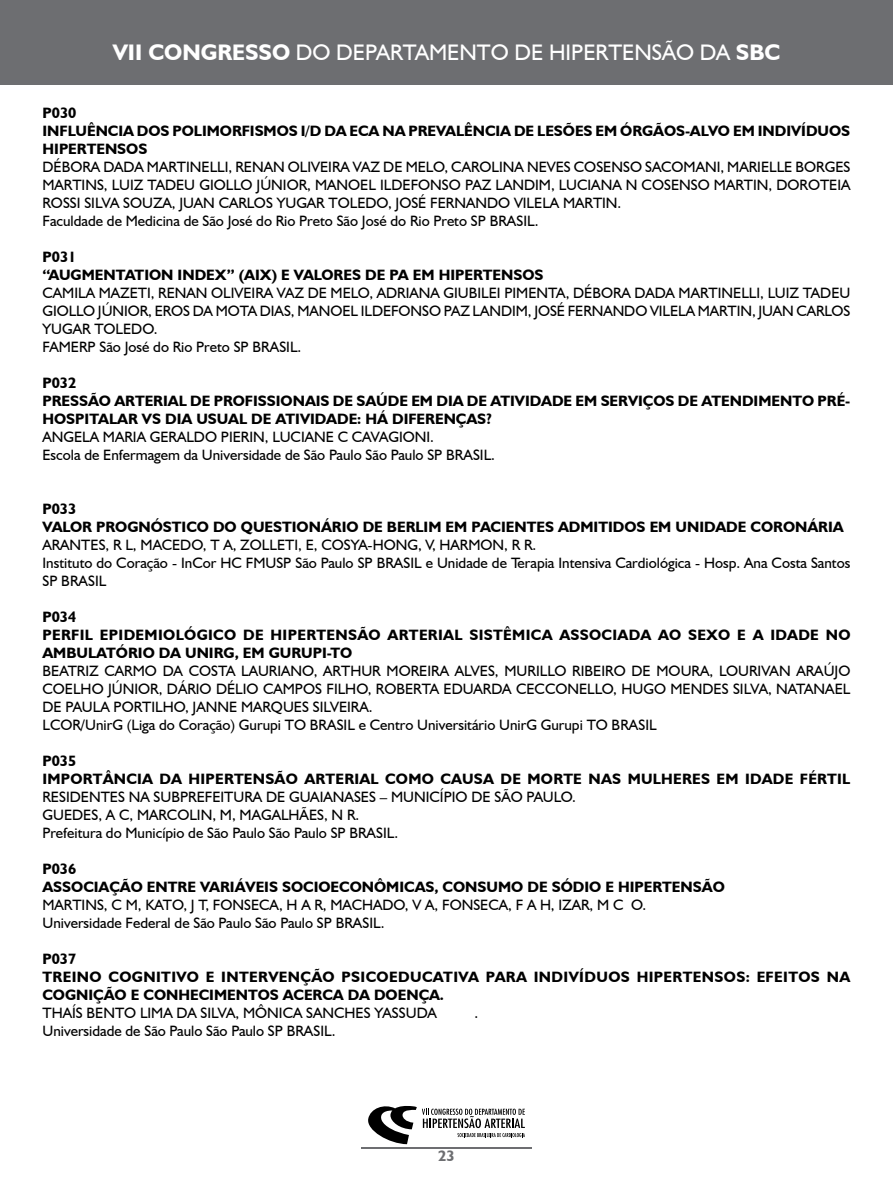
<style>
.page{position:relative;width:893px;height:1191px;background:#fff}
.page>*{position:absolute;margin:0;border:0;box-sizing:border-box;transform-origin:0 0}
.t1{font:22.5px "Humanist 521 BT";color:#fff}
.t2{font:700 22.5px "Humanist 521 BT";color:#fff}
.t3{font:15px/18px "Humanist 521 BT";color:#000}
.t4{font:700 15px/18px "Humanist 521 BT";color:#000}
.t5{font:700 15px/18px "Humanist 521 BT";letter-spacing:.025em;color:#000}
.t6{font:700 15px "Humanist 521 BT";color:#6d6e71}
.s1{font-weight:700}
</style>
<div class="page">
<hr style="left:361px;top:1147px;width:170px;height:2px;background:#6d6e71">
<div style="left:0;top:0;width:893px;height:85px;background:#6d6e71"></div>
<svg style="left:368px;top:1106px;width:157px;height:38px"></svg>
<h1 class="t2" style="left:113px;top:38px;width:69px">VII CONGRESSO</h1>
<h1 class="t1" style="left:296px;top:38px;width:72px">do Departamento</h1>
<h1 class="t1" style="left:514px;top:38px;width:71px">de Hipertens</h1>
<h1 class="t1" style="left:662px;top:38px;width:120px">ão da <span class="s1">SBC</span></h1>
<p class="t4" style="left:43px;top:103px;width:809px">P030<br>INFLUÊNCIA DOS POLIMORFISMOS I/D DA ECA NA PREVALÊNCIA DE LESÕES EM ÓRGÃOS-ALVO EM INDIVÍDUOS<br>HIPERTENSOS</p>
<p class="t3" style="left:43px;top:157px;width:809px">DÉBORA DADA MARTINELLI, RENAN OLIVEIRA VAZ DE MELO, CAROLINA NEVES COSENSO SACOMANI, MARIELLE BORGES MARTINS, LUIZ TADEU GIOLLO JÚNIOR, MANOEL ILDEFONSO PAZ LANDIM, LUCIANA N COSENSO MARTIN, DOROTEIA ROSSI SILVA SOUZA, JUAN CARLOS YUGAR TOLEDO, JOSÉ FERNANDO VILELA MARTIN.<br>Faculdade de Medicina de São José do Rio Preto São José do Rio Preto SP BRASIL.</p>
<p class="t4" style="left:43px;top:247px;width:502px">P031<br>“AUGMENTATION INDEX” (AIX) E VALORES DE PA EM HIPERTENSOS</p>
<p class="t3" style="left:42px;top:283px;width:809px">CAMILA MAZETI, RENAN OLIVEIRA VAZ DE MELO, ADRIANA GIUBILEI PIMENTA, DÉBORA DADA MARTINELLI, LUIZ TADEU GIOLLO JÚNIOR, EROS DA MOTA DIAS, MANOEL ILDEFONSO PAZ LANDIM, JOSÉ FERNANDO VILELA MARTIN, JUAN CARLOS YUGAR TOLEDO.<br>FAMERP São José do Rio Preto SP BRASIL.</p>
<p class="t4" style="left:42px;top:373px;width:809px">P032<br>PRESSÃO ARTERIAL DE PROFISSIONAIS DE SAÚDE EM DIA DE ATIVIDADE EM SERVIÇOS DE ATENDIMENTO PRÉ-<br>HOSPITALAR VS DIA USUAL DE ATIVIDADE: HÁ DIFERENÇAS?</p>
<p class="t3" style="left:42px;top:427px;width:454px">ANGELA MARIA GERALDO PIERIN, LUCIANE C CAVAGIONI.<br>Escola de Enfermagem da Universidade de São Paulo São Paulo SP BRASIL.</p>
<p class="t4" style="left:42px;top:499px;width:803px">P033<br>VALOR PROGNÓSTICO DO QUESTIONÁRIO DE BERLIM EM PACIENTES ADMITIDOS EM UNIDADE CORONÁRIA</p>
<p class="t3" style="left:42px;top:535px;width:809px">ARANTES, R L, MACEDO, T A, ZOLLETI, E, COSYA-HONG, V, HARMON, R R.<br>Instituto do Coração - InCor HC FMUSP São Paulo SP BRASIL e Unidade de Terapia Intensiva Cardiológica - Hosp. Ana Costa Santos<br>SP BRASIL</p>
<p class="t5" style="left:42px;top:607px;width:809px">P034<br>PERFIL EPIDEMIOLÓGICO DE HIPERTENSÃO ARTERIAL SISTÊMICA ASSOCIADA AO SEXO E A IDADE NO<br>AMBULATÓRIO DA UNIRG, EM GURUPI-TO</p>
<p class="t3" style="left:42px;top:661px;width:809px">BEATRIZ CARMO DA COSTA LAURIANO, ARTHUR MOREIRA ALVES, MURILLO RIBEIRO DE MOURA, LOURIVAN ARAÚJO COELHO JÚNIOR, DÁRIO DÉLIO CAMPOS FILHO, ROBERTA EDUARDA CECCONELLO, HUGO MENDES SILVA, NATANAEL DE PAULA PORTILHO, JANNE MARQUES SILVEIRA.<br>LCOR/UnirG (Liga do Coração) Gurupi TO BRASIL e Centro Universitário UnirG Gurupi TO BRASIL</p>
<p class="t4" style="left:42px;top:751px;width:809px">P035<br>IMPORTÂNCIA DA HIPERTENSÃO ARTERIAL COMO CAUSA DE MORTE NAS MULHERES EM IDADE FÉRTIL</p>
<p class="t3" style="left:42px;top:787px;width:535px">RESIDENTES NA SUBPREFEITURA DE GUAIANASES – MUNICÍPIO DE SÃO PAULO.<br>GUEDES, A C, MARCOLIN, M, MAGALHÃES, N R.<br>Prefeitura do Município de São Paulo São Paulo SP BRASIL.</p>
<p class="t4" style="left:42px;top:859px;width:684px">P036<br>ASSOCIAÇÃO ENTRE VARIÁVEIS SOCIOECONÔMICAS, CONSUMO DE SÓDIO E HIPERTENSÃO</p>
<p class="t3" style="left:42px;top:895px;width:605px">MARTINS, C M, KATO, J T, FONSECA, H A R, MACHADO, V A, FONSECA, F A H, IZAR, M C O.<br>Universidade Federal de São Paulo São Paulo SP BRASIL.</p>
<p class="t5" style="left:42px;top:949px;width:809px">P037<br>TREINO COGNITIVO E INTERVENÇÃO PSICOEDUCATIVA PARA INDIVÍDUOS HIPERTENSOS: EFEITOS NA<br>COGNIÇÃO E CONHECIMENTOS ACERCA DA DOENÇA.</p>
<p class="t3" style="left:42px;top:1003px;width:396px">THAÍS BENTO LIMA DA SILVA, MÔNICA SANCHES YASSUDA</p>
<p class="t3" style="left:474px;top:1003px;width:5px">.</p>
<p class="t3" style="left:42px;top:1021px;width:295px">Universidade de São Paulo São Paulo SP BRASIL.</p>
<p class="t6" style="left:438px;top:1146px;width:18px">23</p>
</div>
